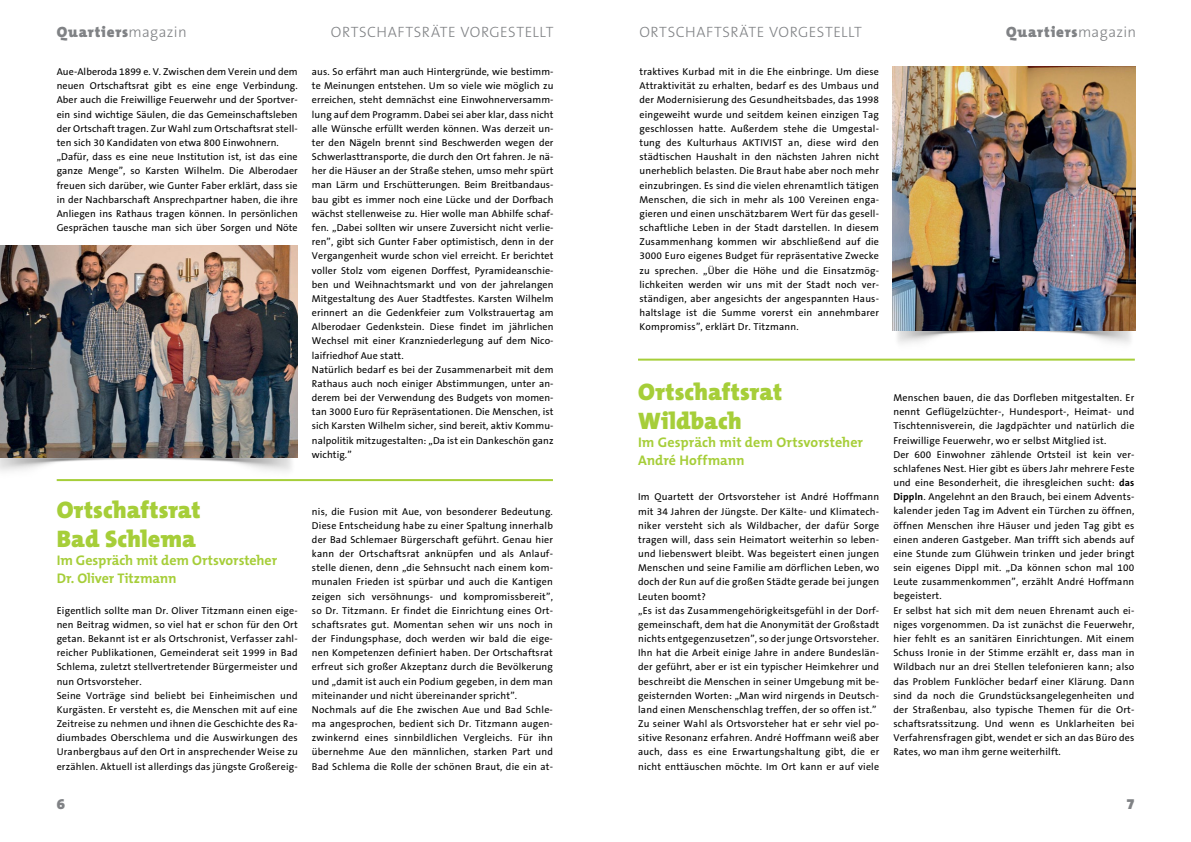
<style>
.page{position:relative;width:1191px;height:842px;background:#fff}
.page>*{position:absolute;margin:0;border:0;box-sizing:border-box;transform-origin:0 0}
.t1{font:900 24px/28.8px "The Mix B9";letter-spacing:.005em;color:#a6ce39}
.t2{font:300 15px "The Sans B3";letter-spacing:.04em;color:#808285}
.t3{font:900 15px "The Mix B9";letter-spacing:.06em;color:#808285}
.t4{font:700 14px/18px "The Mix B7";letter-spacing:-.005em;color:#a6ce39}
.t5{font:10px/14.2px "The Sans B5 Plain";letter-spacing:.02em;color:#000}
.s1{font-family:"The Sans B3";font-weight:300}
.s2{font-family:"The Sans B7";font-weight:700}
</style>
<div class="page">
<img style="left:892px;top:330px;width:243px;height:14px">
<img style="left:0;top:245px;width:297px;height:213px">
<img style="left:892px;top:67px;width:243px;height:263px">
<hr style="left:57px;top:479px;width:496px;height:2px;background:#a6ce39">
<hr style="left:638px;top:359px;width:496px;height:2px;background:#a6ce39">
<h2 class="t3" style="left:57px;top:24px;width:132px">Quartiers<span class="s1">MAGAZIN</span></h2>
<h2 class="t2" style="left:331px;top:24px;width:224px">ORTSCHAFTSRÄTE VORGESTELLT</h2>
<h2 class="t2" style="left:639px;top:24px;width:224px">ORTSCHAFTSRÄTE VORGESTELLT</h2>
<h2 class="t3" style="left:1006px;top:24px;width:132px">Quartiers<span class="s1">MAGAZIN</span></h2>
<p class="t5" style="left:57px;top:65px;width:242px">Aue-Alberoda 1899 e. V. Zwischen dem Verein und dem neuen Ortschaftsrat gibt es eine enge Verbindung.<br>Aber auch die Freiwillige Feuerwehr und der Sportver&shy;ein sind wichtige Säulen, die das Gemeinschaftsleben der Ortschaft tragen. Zur Wahl zum Ortschaftsrat stell&shy;ten sich 30 Kandidaten von etwa 800 Einwohnern. „Dafür, dass es eine neue Institution ist, ist das eine ganze Menge”, so Karsten Wilhelm. Die Alberodaer freuen sich darüber, wie Gunter Faber erklärt, dass sie in der Nachbarschaft Ansprechpartner haben, die ihre Anliegen ins Rathaus tragen können. In persönlichen Gesprächen tausche man sich über Sorgen und Nöte</p>
<p class="t5" style="left:312px;top:65px;width:243px">aus. So erfährt man auch Hintergründe, wie bestimm&shy;te Meinungen entstehen. Um so viele wie möglich zu erreichen, steht demnächst eine Einwohnerversamm&shy;lung auf dem Programm. Dabei sei aber klar, dass nicht alle Wünsche erfüllt werden können. Was derzeit un&shy;ter den Nägeln brennt sind Beschwerden wegen der Schwerlasttransporte, die durch den Ort fahren. Je nä&shy;her die Häuser an der Straße stehen, umso mehr spürt man Lärm und Erschütterungen. Beim Breitbandaus&shy;bau gibt es immer noch eine Lücke und der Dorfbach wächst stellenweise zu. Hier wolle man Abhilfe schaf&shy;fen. „Dabei sollten wir unsere Zuversicht nicht verlie&shy;ren”, gibt sich Gunter Faber optimistisch, denn in der Vergangenheit wurde schon viel erreicht. Er berichtet voller Stolz vom eigenen Dorffest, Pyramideanschie&shy;ben und Weihnachtsmarkt und von der jahrelangen Mitgestaltung des Auer Stadtfestes. Karsten Wilhelm erinnert an die Gedenkfeier zum Volkstrauertag am Alberodaer Gedenkstein. Diese findet im jährlichen Wechsel mit einer Kranzniederlegung auf dem Nico&shy;laifriedhof Aue statt.<br>Natürlich bedarf es bei der Zusammenarbeit mit dem Rathaus auch noch einiger Abstimmungen, unter an&shy;derem bei der Verwendung des Budgets von momen&shy;tan 3000 Euro für Repräsentationen. Die Menschen, ist sich Karsten Wilhelm sicher, sind bereit, aktiv Kommu&shy;nalpolitik mitzugestalten: „Da ist ein Dankeschön ganz wichtig.”</p>
<h1 class="t1" style="left:57px;top:496px;width:145px">Ortschaftsrat<br>Bad Schlema</h1>
<h3 class="t4" style="left:57px;top:552px;width:222px">Im Gespräch mit dem Ortsvorsteher<br>Dr. Oliver Titzmann</h3>
<p class="t5" style="left:57px;top:604px;width:242px">Eigentlich sollte man Dr. Oliver Titzmann einen eige&shy;nen Beitrag widmen, so viel hat er schon für den Ort getan. Bekannt ist er als Ortschronist, Verfasser zahl&shy;reicher Publikationen, Gemeinderat seit 1999 in Bad Schlema, zuletzt stellvertretender Bürgermeister und nun Ortsvorsteher.<br>Seine Vorträge sind beliebt bei Einheimischen und Kurgästen. Er versteht es, die Menschen mit auf eine Zeitreise zu nehmen und ihnen die Geschichte des Ra&shy;diumbades Oberschlema und die Auswirkungen des Uranbergbaus auf den Ort in ansprechender Weise zu erzählen. Aktuell ist allerdings das jüngste Großereig-</p>
<p class="t5" style="left:312px;top:504px;width:242px">nis, die Fusion mit Aue, von besonderer Bedeutung.<br>Diese Entscheidung habe zu einer Spaltung innerhalb der Bad Schlemaer Bürgerschaft geführt. Genau hier kann der Ortschaftsrat anknüpfen und als Anlauf&shy;stelle dienen, denn „die Sehnsucht nach einem kom&shy;munalen Frieden ist spürbar und auch die Kantigen zeigen sich versöhnungs- und kompromissbereit”, so Dr. Titzmann. Er findet die Einrichtung eines Ort&shy;schaftsrates gut. Momentan sehen wir uns noch in der Findungsphase, doch werden wir bald die eige&shy;nen Kompetenzen definiert haben. Der Ortschaftsrat erfreut sich großer Akzeptanz durch die Bevölkerung und „damit ist auch ein Podium gegeben, in dem man miteinander und nicht übereinander spricht”.<br>Nochmals auf die Ehe zwischen Aue und Bad Schle&shy;ma angesprochen, bedient sich Dr. Titzmann augen&shy;zwinkernd eines sinnbildlichen Vergleichs. Für ihn übernehme Aue den männlichen, starken Part und Bad Schlema die Rolle der schönen Braut, die ein at-</p>
<p class="t5" style="left:639px;top:65px;width:241px;text-align:justify">traktives Kurbad mit in die Ehe einbringe. Um diese Attraktivität zu erhalten, bedarf es des Umbaus und der Modernisierung des Gesundheitsbades, das 1998 eingeweiht wurde und seitdem keinen einzigen Tag geschlossen hatte. Außerdem stehe die Umgestal&shy;tung des Kulturhaus AKTIVIST an, diese wird den städtischen Haushalt in den nächsten Jahren nicht unerheblich belasten. Die Braut habe aber noch mehr einzubringen. Es sind die vielen ehrenamtlich tätigen Menschen, die sich in mehr als 100 Vereinen enga&shy;gieren und einen unschätzbarem Wert für das gesell&shy;schaftliche Leben in der Stadt darstellen. In diesem Zusammenhang kommen wir abschließend auf die 3000 Euro eigenes Budget für repräsentative Zwecke zu sprechen. „Über die Höhe und die Einsatzmög&shy;lichkeiten werden wir uns mit der Stadt noch ver&shy;ständigen, aber angesichts der angespannten Haus&shy;haltslage ist die Summe vorerst ein annehmbarer Kompromiss”, erklärt Dr. Titzmann.</p>
<h1 class="t1" style="left:638px;top:379px;width:145px">Ortschaftsrat<br>Wildbach</h1>
<h3 class="t4" style="left:638px;top:434px;width:226px">Im Gespräch mit dem Ortsvorsteher<br>André Hoffmann</h3>
<p class="t5" style="left:638px;top:490px;width:242px">Im Quartett der Ortsvorsteher ist André Hoffmann mit 34 Jahren der Jüngste. Der Kälte- und Klimatech&shy;niker versteht sich als Wildbacher, der dafür Sorge tragen will, dass sein Heimatort weiterhin so leben&shy;und liebenswert bleibt. Was begeistert einen jungen Menschen und seine Familie am dörflichen Leben, wo doch der Run auf die großen Städte gerade bei jungen Leuten boomt?<br>„Es ist das Zusammengehörigkeitsgefühl in der Dorf&shy;gemeinschaft, dem hat die Anonymität der Großstadt nichts entgegenzusetzen”, so der junge Ortsvorsteher.<br>Ihn hat die Arbeit einige Jahre in andere Bundeslän&shy;der geführt, aber er ist ein typischer Heimkehrer und beschreibt die Menschen in seiner Umgebung mit be&shy;geisternden Worten: „Man wird nirgends in Deutsch&shy;land einen Menschenschlag treffen, der so offen ist.” Zu seiner Wahl als Ortsvorsteher hat er sehr viel po&shy;sitive Resonanz erfahren. André Hoffmann weiß aber auch, dass es eine Erwartungshaltung gibt, die er nicht enttäuschen möchte. Im Ort kann er auf viele</p>
<p class="t5" style="left:893px;top:391px;width:242px">Menschen bauen, die das Dorfleben mitgestalten. Er nennt Geflügelzüchter-, Hundesport-, Heimat- und Tischtennisverein, die Jagdpächter und natürlich die Freiwillige Feuerwehr, wo er selbst Mitglied ist.<br>Der 600 Einwohner zählende Ortsteil ist kein ver&shy;schlafenes Nest. Hier gibt es übers Jahr mehrere Feste und eine Besonderheit, die ihresgleichen sucht: <span class="s2">das Dippln</span>. Angelehnt an den Brauch, bei einem Advents&shy;kalender jeden Tag im Advent ein Türchen zu öffnen, öffnen Menschen ihre Häuser und jeden Tag gibt es einen anderen Gastgeber. Man trifft sich abends auf eine Stunde zum Glühwein trinken und jeder bringt sein eigenes Dippl mit. „Da können schon mal 100<br>Leute zusammenkommen”, erzählt André Hoffmann begeistert.<br>Er selbst hat sich mit dem neuen Ehrenamt auch ei&shy;niges vorgenommen. Da ist zunächst die Feuerwehr, hier fehlt es an sanitären Einrichtungen. Mit einem Schuss Ironie in der Stimme erzählt er, dass man in Wildbach nur an drei Stellen telefonieren kann; also das Problem Funklöcher bedarf einer Klärung. Dann sind da noch die Grundstücksangelegenheiten und der Straßenbau, also typische Themen für die Ort&shy;schaftsratssitzung. Und wenn es Unklarheiten bei Verfahrensfragen gibt, wendet er sich an das Büro des Rates, wo man ihm gerne weiterhilft.</p>
<h2 class="t3" style="left:57px;top:796px;width:10px">6</h2>
<h2 class="t3" style="left:1126px;top:796px;width:10px">7</h2>
</div>
